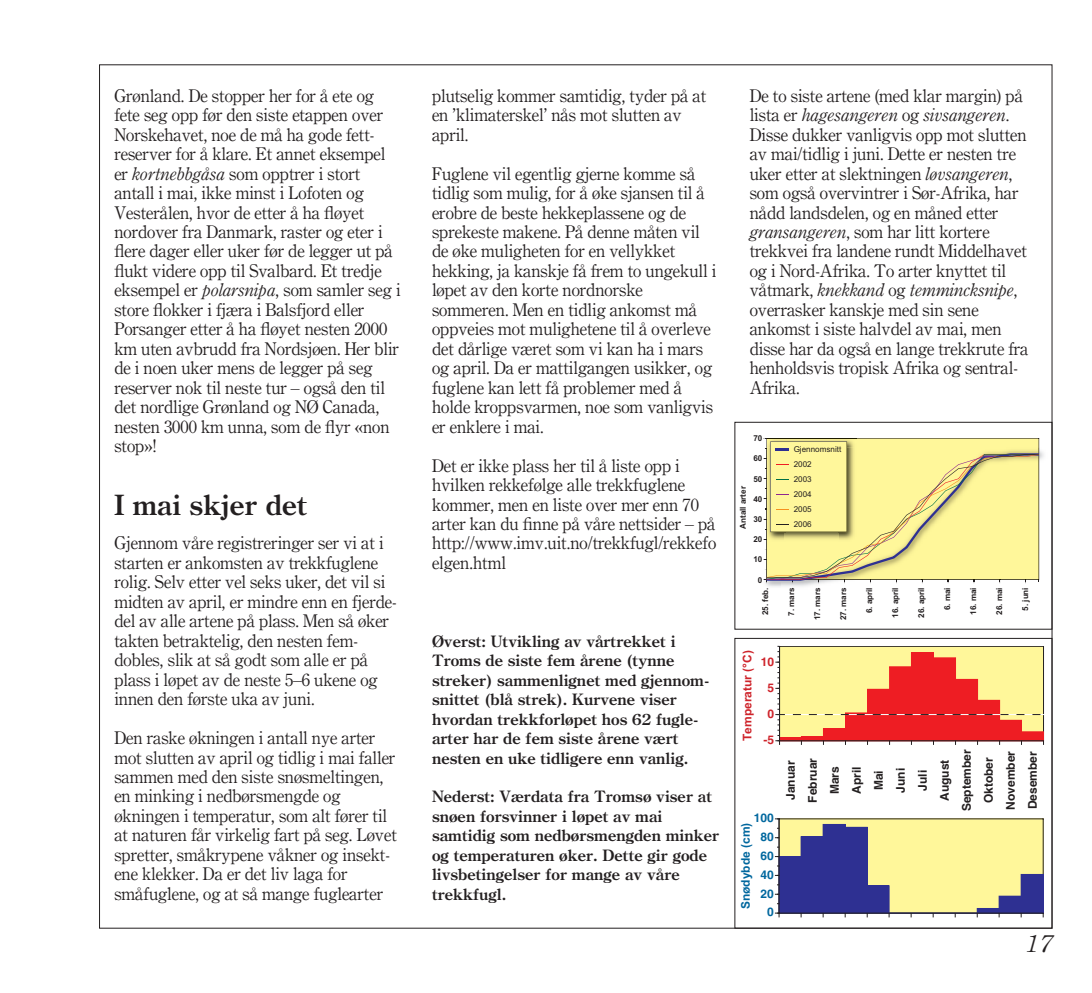
<style>
.page{position:relative;width:1092px;height:993px;background:#fff}
.page>*{position:absolute;margin:0;border:0;box-sizing:border-box;transform-origin:0 0}
.t1{font:700 28px "Century OSMT";color:#231f20}
.t2{font:italic 24.5px "Century OSMT";color:#231f20}
.t3{font:17.5px/19.4px "Century OSMT";color:#231f20}
.t4{font:700 15.75px/19.4px "Century OSMT";color:#231f20}
.t5{font:700 11.9px/22.1px "Helvetica";color:#231f20;text-align:center}
.t6{font:700 11.9px "Arial";color:#ce232a}
.t7{font:700 11.9px "Helvetica";color:#01679e}
.t8{font:700 11.9px "Arial";color:#01679e}
.t9{font:700 11.9px "Helvetica";color:#ce232a}
.t10{font:700 8.05px "Arial";color:#231f20}
.t11{font:8.05px/15px "Arial";color:#231f20}
.s1{font-style:italic}
</style>
<div class="page">
<div style="left:779px;top:818px;width:264px;height:94px;background:#fff79a"></div>
<hr style="left:1042px;top:818px;width:1px;height:95px;background:#231f20">
<hr style="left:778px;top:818px;width:265px;height:1px;background:#231f20">
<div style="left:779px;top:856px;width:22px;height:56px;background:#2e3092"></div>
<div style="left:778px;top:855px;width:23px;height:58px;border:1px solid #2e3092"></div>
<div style="left:801px;top:836px;width:22px;height:76px;background:#2e3092"></div>
<div style="left:823px;top:824px;width:22px;height:88px;background:#2e3092"></div>
<div style="left:845px;top:827px;width:22px;height:85px;background:#2e3092"></div>
<div style="left:867px;top:885px;width:22px;height:27px;background:#2e3092"></div>
<hr style="left:977px;top:908px;width:22px;height:4px;background:#2e3092">
<div style="left:999px;top:895px;width:22px;height:17px;background:#2e3092"></div>
<div style="left:998px;top:895px;width:23px;height:18px;border:1px solid #2e3092"></div>
<div style="left:1021px;top:874px;width:22px;height:38px;background:#2e3092"></div>
<div style="left:1020px;top:873px;width:23px;height:40px;border:1px solid #2e3092"></div>
<svg style="left:888px;top:913px;width:89px;height:4px"></svg>
<hr style="left:778px;top:912px;width:265px;height:1px;background:#231f20">
<hr style="left:778px;top:818px;width:1px;height:95px;background:#231f20">
<svg style="left:775px;top:645px;width:270px;height:99px;background:#f29b6d"></svg>
<img style="left:765px;top:583px;width:16px;height:4px">
<img style="left:1039px;top:447px;width:5px;height:133px">
<img style="left:781px;top:583px;width:245px;height:4px">
<svg style="left:763px;top:438px;width:276px;height:145px;background:#f0e896"></svg>
<div style="left:734px;top:422px;width:318px;height:207px;border:1px solid #231f20"></div>
<p class="t3" style="left:114px;top:87px;width:288px">Grønland. De stopper her for å ete og fete seg opp før den siste etappen over Norskehavet, noe de må ha gode fett&shy;reserver for å klare. Et annet eksempel er <span class="s1">kortnebbgåsa</span> som opptrer i stort antall i mai, ikke minst i Lofoten og Vesterålen, hvor de etter å ha fløyet nordover fra Danmark, raster og eter i flere dager eller uker før de legger ut på flukt videre opp til Svalbard. Et tredje eksempel er <span class="s1">polarsnipa</span>, som samler seg i store flokker i fjæra i Balsfjord eller Porsanger etter å ha fløyet nesten 2000 km uten avbrudd fra Nordsjøen. Her blir de i noen uker mens de legger på seg reserver nok til neste tur – også den til det nordlige Grønland og NØ Canada, nesten 3000 km unna, som de flyr «non stop»!</p>
<h1 class="t1" style="left:114px;top:494px;width:194px">I mai skjer det</h1>
<p class="t3" style="left:114px;top:535px;width:284px">Gjennom våre registreringer ser vi at i starten er ankomsten av trekkfuglene rolig. Selv etter vel seks uker, det vil si midten av april, er mindre enn en fjerde&shy;del av alle artene på plass. Men så øker takten betraktelig, den nesten fem&shy;dobles, slik at så godt som alle er på plass i løpet av de neste 5–6 ukene og innen den første uka av juni.</p>
<p class="t3" style="left:114px;top:729px;width:284px">Den raske økningen i antall nye arter mot slutten av april og tidlig i mai faller sammen med den siste snøsmeltingen, en minking i nedbørsmengde og økningen i temperatur, som alt fører til at naturen får virkelig fart på seg. Løvet spretter, småkrypene våkner og insekt&shy;ene klekker. Da er det liv laga for småfuglene, og at så mange fuglearter</p>
<p class="t3" style="left:432px;top:87px;width:276px">plutselig kommer samtidig, tyder på at en ’klimaterskel’ nås mot slutten av april.</p>
<p class="t3" style="left:432px;top:165px;width:286px">Fuglene vil egentlig gjerne komme så tidlig som mulig, for å øke sjansen til å erobre de beste hekkeplassene og de sprekeste makene. På denne måten vil de øke muligheten for en vellykket hekking, ja kanskje få frem to ungekull i løpet av den korte nordnorske sommeren. Men en tidlig ankomst må oppveies mot mulighetene til å overleve det dårlige været som vi kan ha i mars og april. Da er mattilgangen usikker, og fuglene kan lett få problemer med å holde kroppsvarmen, noe som vanligvis er enklere i mai.</p>
<p class="t3" style="left:432px;top:457px;width:286px">Det er ikke plass her til å liste opp i hvilken rekkefølge alle trekkfuglene kommer, men en liste over mer enn 70 arter kan du finne på våre nettsider – på http://www.imv.uit.no/trekkfugl/rekkefo elgen.html</p>
<p class="t4" style="left:432px;top:632px;width:279px">Øverst: Utvikling av vårtrekket i Troms de siste fem årene (tynne streker) sammenlignet med gjennom&shy;snittet (blå strek). Kurvene viser hvordan trekkforløpet hos 62 fugle&shy;arter har de fem siste årene vært nesten en uke tidligere enn vanlig.</p>
<p class="t4" style="left:432px;top:788px;width:289px">Nederst: Værdata fra Tromsø viser at snøen forsvinner i løpet av mai samtidig som nedbørsmengden minker og temperaturen øker. Dette gir gode livsbetingelser for mange av våre trekkfugl.</p>
<p class="t3" style="left:749px;top:87px;width:280px">De to siste artene (med klar margin) på lista er <span class="s1">hagesangeren</span> og <span class="s1">sivsangeren</span>.<br>Disse dukker vanligvis opp mot slutten av mai/tidlig i juni. Dette er nesten tre uker etter at slektningen <span class="s1">løvsangeren</span>, som også overvintrer i Sør-Afrika, har nådd landsdelen, og en måned etter <span class="s1">gransangeren</span>, som har litt kortere trekkvei fra landene rundt Middelhavet og i Nord-Afrika. To arter knyttet til våtmark, <span class="s1">knekkand</span> og <span class="s1">temmincksnipe</span>, overrasker kanskje med sin sene ankomst i siste halvdel av mai, men disse har da også en lange trekkrute fra henholdsvis tropisk Afrika og sentral-Afrika.</p>
<p class="t10" style="left:753px;top:434px;width:10px">70</p>
<p class="t10" style="left:753px;top:454px;width:10px">60</p>
<p class="t10" style="left:753px;top:474px;width:10px">50</p>
<p class="t10" style="left:738px;top:529px;width:44px;rotate:-90deg">Antall arter</p>
<p class="t10" style="left:753px;top:494px;width:10px">40</p>
<p class="t10" style="left:753px;top:514px;width:10px">30</p>
<p class="t10" style="left:753px;top:534px;width:10px">20</p>
<p class="t10" style="left:753px;top:554px;width:10px">10</p>
<p class="t10" style="left:757px;top:575px;width:6px">0</p>
<p class="t11" style="left:793px;top:441px;width:49px">Gjennomsnitt<br>2002<br>2003<br>2004<br>2005<br>2006</p>
<p class="t10" style="left:760px;top:615px;width:27px;rotate:-90deg">25 feb</p>
<p class="t10" style="left:786px;top:615px;width:30px;rotate:-90deg">7 mars</p>
<p class="t10" style="left:812px;top:620px;width:34px;rotate:-90deg">17 mars</p>
<p class="t10" style="left:864px;top:613px;width:28px;rotate:-90deg">6 april</p>
<p class="t10" style="left:890px;top:617px;width:32px;rotate:-90deg">16 april</p>
<p class="t10" style="left:916px;top:617px;width:32px;rotate:-90deg">26 april</p>
<p class="t10" style="left:838px;top:620px;width:34px;rotate:-90deg">27 mars</p>
<p class="t10" style="left:942px;top:610px;width:24px;rotate:-90deg">6 mai</p>
<p class="t10" style="left:968px;top:614px;width:29px;rotate:-90deg">16 mai</p>
<p class="t10" style="left:994px;top:614px;width:29px;rotate:-90deg">26 mai</p>
<p class="t10" style="left:1020px;top:610px;width:25px;rotate:-90deg">5 juni</p>
<p class="t6" style="left:740px;top:740px;width:92px;rotate:-90deg">Temperatur (°C)</p>
<p class="t9" style="left:760px;top:656px;width:15px">10</p>
<p class="t9" style="left:767px;top:683px;width:8px">5</p>
<p class="t9" style="left:767px;top:709px;width:8px">0</p>
<p class="t9" style="left:763px;top:735px;width:12px">-5</p>
<p class="t7" style="left:753px;top:813px;width:21px">100</p>
<p class="t8" style="left:739px;top:908px;width:88px;rotate:-90deg">Snødybde (cm)</p>
<p class="t7" style="left:760px;top:832px;width:15px">80</p>
<p class="t7" style="left:760px;top:851px;width:15px">60</p>
<p class="t7" style="left:760px;top:869px;width:15px">40</p>
<p class="t7" style="left:760px;top:888px;width:15px">20</p>
<p class="t7" style="left:767px;top:907px;width:8px">0</p>
<p class="t5" style="left:780px;top:810px;width:63px;rotate:-90deg">Januar<br>Februar<br>Mars<br>April<br>Mai<br>Juni<br>Juli<br>August<br>September<br>Oktober<br>November<br>Desember</p>
<h2 class="t2" style="left:1026px;top:934px;width:28px">17</h2>
</div>
